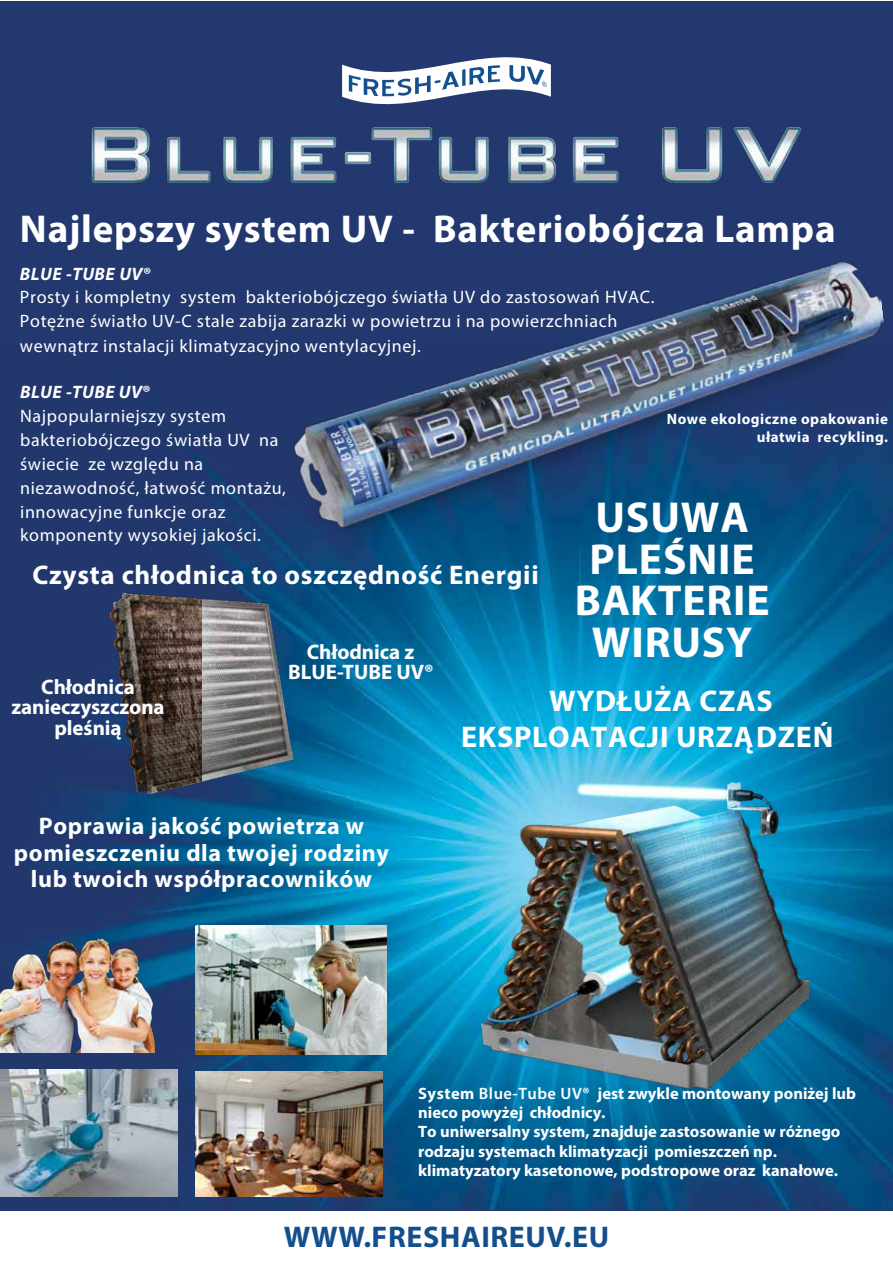
<style>
.page{position:relative;width:893px;height:1263px;background:#fff}
.page>*{position:absolute;margin:0;border:0;box-sizing:border-box;transform-origin:0 0}
.t1{font:700 43.5px/41.8px "Myriad Pro";letter-spacing:.02em;color:#fff;text-align:center}
.t2{font:700 39px "Myriad Pro";letter-spacing:.02em;color:#fff}
.t3{font:700 30px/36px "Myriad Pro";letter-spacing:.025em;color:#fff}
.t4{font:700 30px "Myriad Pro";letter-spacing:.02em;color:#144f8c}
.t5{font:700 27px "Myriad Pro";letter-spacing:.025em;color:#fff}
.t6{font:700 24px/26.2px "Myriad Pro";letter-spacing:.025em;color:#fff;text-align:center}
.t7{font:700 21px/20.4px "Myriad Pro";letter-spacing:-.005em;color:#fff;text-align:center}
.t8{font:18px/23.9px "Myriad Pro";letter-spacing:.035em;color:#fff}
.t9{font:700 16.5px/19.2px "Myriad Pro";color:#fff}
.t10{font:700 15px/18px "Myriad Pro";letter-spacing:.035em;color:#fff;text-align:right}
.s1{font-weight:700;font-style:italic}
.s2{font-weight:700}
.s3{font-weight:600}
</style>
<div class="page">
<div style="left:0;top:23px;width:893px;height:1188px;background:#22386e"></div>
<img style="left:0;top:442px;width:893px;height:767px">
<svg style="left:342px;top:57px;width:209px;height:47px"></svg>
<img style="left:269px;top:262px;width:624px;height:287px">
<img style="left:481px;top:753px;width:327px;height:335px">
<img style="left:202px;top:594px;width:90px;height:199px">
<img style="left:111px;top:594px;width:91px;height:199px">
<img style="left:91px;top:126px;width:711px;height:57px">
<img style="left:1px;top:925px;width:178px;height:128px">
<img style="left:196px;top:1071px;width:187px;height:126px">
<img style="left:196px;top:926px;width:191px;height:128px">
<img style="left:0;top:1070px;width:177px;height:127px">
<div style="left:0;top:1px;width:893px;height:47px;background:#22386e"></div>
<h2 class="t2" style="left:20px;top:203px;width:817px">Najlepszy system UV - Bakteriobójcza Lampa</h2>
<p class="t8" style="left:20px;top:261px;width:636px"><span class="s1">BLUE -TUBE UV</span><span class="s2">®<br></span>Prosty i kompletny system bakteriobójczego światła UV do zastosowań HVAC.<br>Potężne światło UV-C stale zabija zarazki w powietrzu i na powierzchniach wewnątrz instalacji klimatyzacyjno wentylacyjnej.</p>
<p class="t8" style="left:20px;top:380px;width:267px"><span class="s1">BLUE -TUBE UV</span><span class="s2">®<br></span>Najpopularniejszy system bakteriobójczego światła UV na świecie ze względu na niezawodność, łatwość montażu, innowacyjne funkcje oraz komponenty wysokiej jakości.</p>
<p class="t10" style="left:667px;top:409px;width:223px">Nowe ekologiczne opakowanie ułatwia recykling.</p>
<h1 class="t1" style="left:575px;top:495px;width:197px">USUWA<br>PLEŚNIE<br>BAKTERIE<br>WIRUSY</h1>
<h3 class="t3" style="left:461px;top:682px;width:374px;text-indent:88px">WYDŁUŻA CZAS<br>EKSPLOATACJI URZĄ DZEŃ</h3>
<h3 class="t5" style="left:32px;top:557px;width:508px">Czysta chłodnica to oszczędność Energii</h3>
<p class="t7" style="left:288px;top:640px;width:147px;line-height:20.9px">Chłodnica z<br>BLUE-TUBE UV®</p>
<p class="t7" style="left:11px;top:676px;width:155px">Chłodnica zanieczyszczona pleśnią</p>
<h3 class="t6" style="left:14px;top:812px;width:377px">Poprawia jakość powietrza w pomieszczeniu dla twojej rodziny lub twoich współpracowników</h3>
<p class="t9" style="left:418px;top:1083px;width:439px">System <span class="s3">Blue-Tube UV®</span> jest zwykle montowany poniżej lub nieco powyżej chłodnicy.<br>To uniwersalny system, znajduje zastosowanie w różnego rodzaju systemach klimatyzacji pomieszczeń np. klimatyzatory kasetonowe, podstropowe oraz kanałowe.</p>
<h3 class="t4" style="left:284px;top:1217px;width:327px">www.freshaireuv.eu</h3>
</div>
